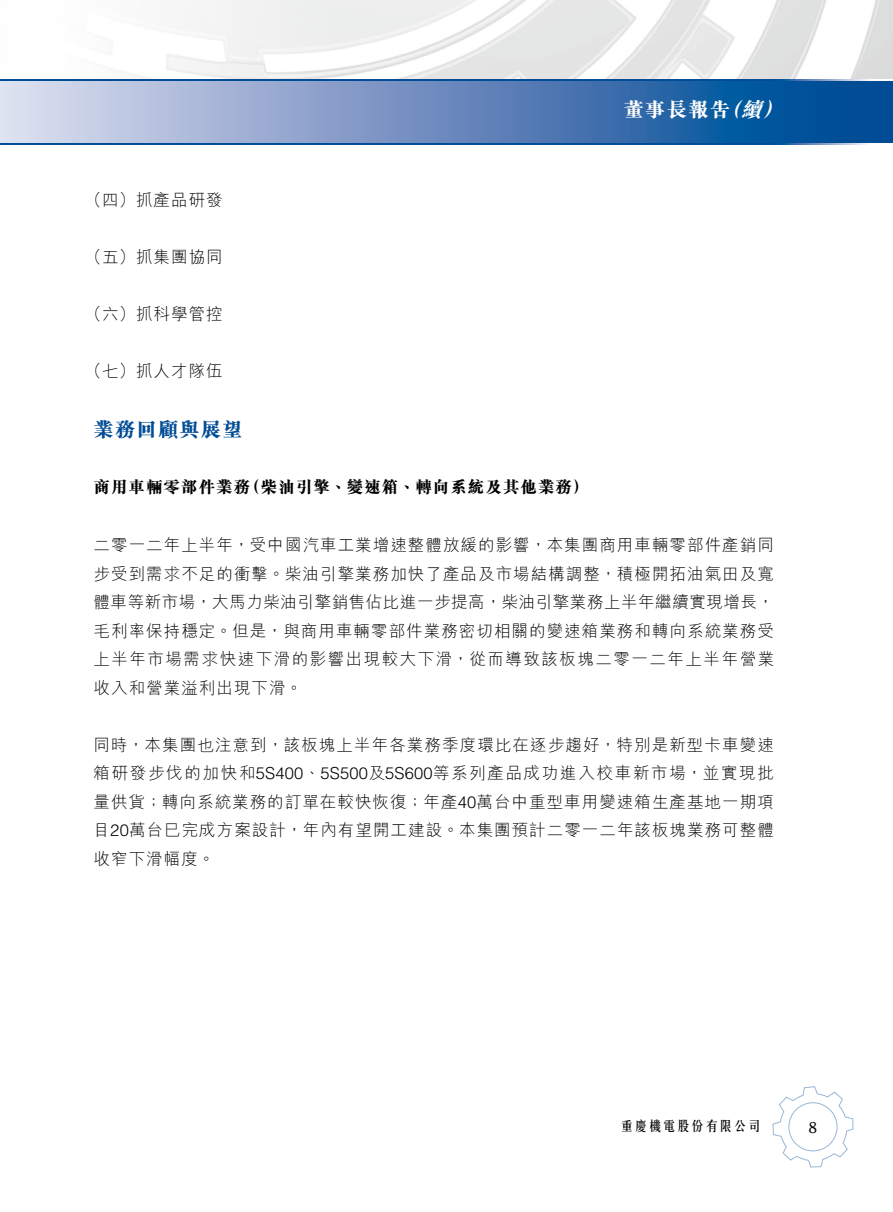
<style>
.page{position:relative;width:893px;height:1212px;background:#fff}
.page>*{position:absolute;margin:0;border:0;box-sizing:border-box;transform-origin:0 0}
.Subhead_1{font:800 20.25px "M Sung HK";letter-spacing:.06em;color:#004c95}
.Subhead_1-2{font:800 20.25px "M Sung HK";letter-spacing:.06em;color:#fff}
.Subhead_1-3{font:italic 800 20.25px "M Sung HK";color:#fff}
.Body_text{font:300 16.5px/28.5px "M Hei HK";letter-spacing:.065em;color:#000;text-align:justify}
.Subhead_2{font:800 16.5px "M Sung HK";letter-spacing:.06em;color:#000}
.t1{font:15px "Lucida Std";color:#000}
.t2{font:500 13.5px "C Song 3 HK";letter-spacing:.05em;color:#000}
.s1{font-family:"Helvetica LT Std"}
</style>
<div class="page">
<img style="left:130px;top:0;width:763px;height:79px">
<svg style="left:1px;top:143px;width:867px;height:2px;background:#0d549a"></svg>
<svg style="left:1px;top:79px;width:867px;height:2px;background:#0d549a"></svg>
<svg style="left:1px;top:81px;width:892px;height:62px;background:#668cbe"></svg>
<svg style="left:772px;top:1086px;width:82px;height:82px"></svg>
<hr style="left:0;top:81px;width:1px;height:62px;background:#dfe4f1">
<p class="Body_text" style="left:85px;top:186px;width:139px">（四）抓產品研發</p>
<p class="Body_text" style="left:85px;top:243px;width:139px">（五）抓集團協同</p>
<p class="Body_text" style="left:85px;top:300px;width:139px">（六）抓科學管控</p>
<p class="Body_text" style="left:85px;top:357px;width:139px">（七）抓人才隊伍</p>
<p class="Subhead_1" style="left:94px;top:420px;width:151px">業務回顧與展望</p>
<p class="Subhead_2" style="left:244px;top:478px;width:346px">（柴油引擎、變速箱、轉向系統及其他業務(</p>
<p class="Subhead_2" style="left:94px;top:478px;width:158px">商用車輛零部件業務</p>
<p class="Subhead_1-2" style="left:624px;top:99px;width:108px">董事長報告</p>
<p class="Subhead_1-3" style="left:741px;top:99px;width:27px">續</p>
<p class="Subhead_1-3" style="left:721px;top:99px;width:27px">（</p>
<p class="Subhead_1-3" style="left:762px;top:99px;width:27px">(</p>
<p class="Body_text" style="left:94px;top:531px;width:682px">二零一二年上半年，受中國汽車工業增速整體放緩的影響，本集團商用車輛零部件產銷同步受到需求不足的衝擊。柴油引擎業務加快了產品及市場結構調整，積極開拓油氣田及寬體車等新市場，大馬力柴油引擎銷售佔比進一步提高，柴油引擎業務上半年繼續實現增長，毛利率保持穩定。但是，與商用車輛零部件業務密切相關的變速箱業務和轉向系統業務受上半年市場需求快速下滑的影響出現較大下滑，從而導致該板塊二零一二年上半年營業收入和營業溢利出現下滑。</p>
<p class="Body_text" style="left:94px;top:730px;width:682px">同時，本集團也注意到，該板塊上半年各業務季度環比在逐步趨好，特別是新型卡車變速箱研發步伐的加快和 <span class="s1">S5 400</span>、 <span class="s1">S5 500</span>及 <span class="s1">S5 600</span>等系列產品成功進入校車新市場，並實現批量供貨；轉向系統業務的訂單在較快恢復；年產<span class="s1">40</span>萬台中重型車用變速箱生產基地一期項目<span class="s1">20</span>萬台巳完成方案設計，年內有望開工建設。本集團預計二零一二年該板塊業務可整體收窄下滑幅度。</p>
<p class="t2" style="left:620px;top:1119px;width:143px">重慶機電股份有限公司</p>
<p class="t1" style="left:808px;top:1118px;width:11px">8</p>
</div>
